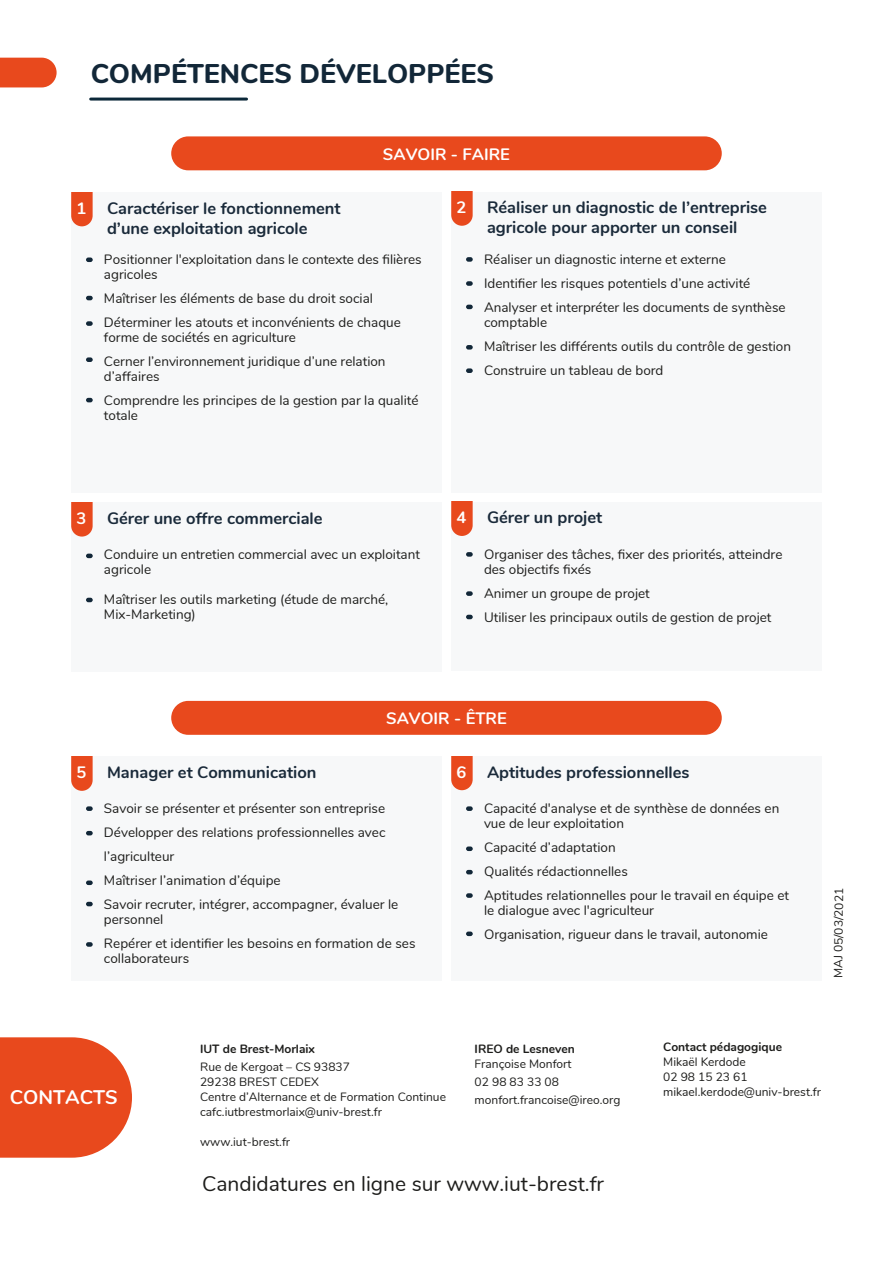
<style>
.page{position:relative;width:893px;height:1263px;background:#fff}
.page>*{position:absolute;margin:0;border:0;box-sizing:border-box;transform-origin:0 0}
.t1{font:800 27px "Nunito";color:#122738}
.t2{font:21px "Nunito";color:#1d1d1b}
.t3{font:700 19.65px "Nunito";color:#fff}
.t4{font:700 16.5px/19.8px "Nunito";color:#1a2a3a}
.t5{font:700 16.5px "Nunito";color:#fff}
.t6{font:13.5px/24px "Nunito";color:#1d1d1b}
.t7{font:12px/15px "Nunito";color:#1d1d1b}
.t8{font:700 12px "Nunito";color:#1d1d1b}
.s1{color:#fff}
</style>
<div class="page">
<hr style="left:91px;top:98px;width:156px;height:3px;background:#0b2839">
<div style="left:0;top:58px;width:57px;height:29px;background:#e8491d"></div>
<div style="left:171px;top:136px;width:551px;height:34px;background:#e8491d;border-radius:17px"></div>
<div style="left:171px;top:701px;width:551px;height:34px;background:#e8491d;border-radius:17px"></div>
<div style="left:71px;top:757px;width:371px;height:224px;background:#f7f8f9"></div>
<svg style="left:71px;top:757px;width:22px;height:34px"></svg>
<div style="left:451px;top:757px;width:371px;height:224px;background:#f7f8f9"></div>
<svg style="left:451px;top:756px;width:22px;height:34px"></svg>
<svg style="left:86px;top:806px;width:7px;height:5px"></svg>
<svg style="left:86px;top:831px;width:7px;height:4px"></svg>
<svg style="left:86px;top:880px;width:7px;height:5px"></svg>
<svg style="left:86px;top:902px;width:7px;height:4px"></svg>
<svg style="left:86px;top:942px;width:7px;height:5px"></svg>
<svg style="left:466px;top:806px;width:7px;height:5px"></svg>
<svg style="left:466px;top:846px;width:7px;height:5px"></svg>
<svg style="left:466px;top:870px;width:7px;height:4px"></svg>
<svg style="left:466px;top:893px;width:7px;height:5px"></svg>
<svg style="left:466px;top:931px;width:7px;height:5px"></svg>
<div style="left:71px;top:192px;width:371px;height:300px;background:#f7f8f9"></div>
<svg style="left:71px;top:192px;width:22px;height:34px"></svg>
<div style="left:451px;top:192px;width:371px;height:300px;background:#f7f8f9"></div>
<svg style="left:451px;top:192px;width:22px;height:34px"></svg>
<svg style="left:86px;top:257px;width:7px;height:5px"></svg>
<svg style="left:86px;top:296px;width:7px;height:4px"></svg>
<svg style="left:86px;top:321px;width:7px;height:5px"></svg>
<svg style="left:86px;top:357px;width:7px;height:5px"></svg>
<svg style="left:86px;top:398px;width:7px;height:4px"></svg>
<svg style="left:466px;top:257px;width:7px;height:5px"></svg>
<svg style="left:466px;top:281px;width:7px;height:5px"></svg>
<svg style="left:466px;top:305px;width:7px;height:4px"></svg>
<svg style="left:466px;top:345px;width:7px;height:5px"></svg>
<svg style="left:466px;top:368px;width:7px;height:5px"></svg>
<div style="left:71px;top:502px;width:371px;height:170px;background:#f7f8f9"></div>
<svg style="left:71px;top:502px;width:22px;height:35px"></svg>
<div style="left:451px;top:502px;width:371px;height:168px;background:#f7f8f9"></div>
<svg style="left:451px;top:502px;width:22px;height:34px"></svg>
<svg style="left:86px;top:554px;width:7px;height:4px"></svg>
<svg style="left:86px;top:598px;width:7px;height:4px"></svg>
<svg style="left:466px;top:552px;width:7px;height:5px"></svg>
<svg style="left:466px;top:591px;width:7px;height:5px"></svg>
<svg style="left:466px;top:615px;width:7px;height:4px"></svg>
<svg style="left:0;top:1037px;width:132px;height:121px;background:#ea5a32"></svg>
<h1 class="t1" style="left:91px;top:54px;width:405px">COMPÉTENCES DÉVELOPPÉES</h1>
<p class="t5" style="left:383px;top:142px;width:129px">SAVOIR - FAIRE</p>
<p class="t5" style="left:77px;top:196px;width:11px">1</p>
<p class="t4" style="left:487px;top:197px;width:281px">Réaliser un diagnostic de l’entreprise agricole pour apporter un conseil</p>
<p class="t4" style="left:107px;top:197px;width:235px">Caractériser le fonctionnement d’une exploitation agricole</p>
<p class="t5" style="left:457px;top:195px;width:11px">2</p>
<p class="t6" style="left:104px;top:251px;width:319px;line-height:15px">Positionner l'exploitation dans le contexte des filières agricoles</p>
<p class="t6" style="left:104px;top:285px;width:298px">Maîtriser les éléments de base du droit social<br>Déterminer les atouts et inconvénients de chaque</p>
<p class="t6" style="left:104px;top:324px;width:283px">forme de sociétés en agriculture<br>Cerner l’environnement juridique d’une relation</p>
<p class="t6" style="left:104px;top:363px;width:316px">d’affaires<br>Comprendre les principes de la gestion par la qualité</p>
<p class="t6" style="left:104px;top:402px;width:36px">totale</p>
<p class="t6" style="left:484px;top:246px;width:303px">Réaliser un diagnostic interne et externe<br>Identifier les risques potentiels d’une activité<br>Analyser et interpréter les documents de synthèse</p>
<p class="t6" style="left:484px;top:309px;width:309px">comptable<br>Maîtriser les différents outils du contrôle de gestion<br>Construire un tableau de bord</p>
<p class="t4" style="left:77px;top:507px;width:247px"><span class="s1">3</span> Gérer une offre commerciale</p>
<p class="t4" style="left:457px;top:507px;width:147px"><span class="s1">4</span> Gérer un projet</p>
<p class="t6" style="left:104px;top:546px;width:318px;line-height:15px">Conduire un entretien commercial avec un exploitant agricole</p>
<p class="t6" style="left:104px;top:591px;width:286px;line-height:15px">Maîtriser les outils marketing (étude de marché,<br>Mix-Marketing)</p>
<p class="t6" style="left:484px;top:546px;width:300px;line-height:15px">Organiser des tâches, fixer des priorités, atteindre des objectifs fixés</p>
<p class="t6" style="left:484px;top:580px;width:289px">Animer un groupe de projet<br>Utiliser les principaux outils de gestion de projet</p>
<p class="t5" style="left:386px;top:706px;width:122px">SAVOIR - ÊTRE</p>
<p class="t4" style="left:77px;top:762px;width:241px"><span class="s1">5</span> Manager et Communication</p>
<p class="t4" style="left:457px;top:761px;width:234px"><span class="s1">6</span> Aptitudes professionnelles</p>
<p class="t6" style="left:104px;top:795px;width:296px">Savoir se présenter et présenter son entreprise Développer des relations professionnelles avec l’agriculteur<br>Maîtriser l’animation d’équipe<br>Savoir recruter, intégrer, accompagner, évaluer le</p>
<p class="t6" style="left:104px;top:906px;width:313px">personnel<br>Repérer et identifier les besoins en formation de ses</p>
<p class="t6" style="left:104px;top:945px;width:87px">collaborateurs</p>
<p class="t6" style="left:484px;top:800px;width:297px;line-height:15px">Capacité d'analyse et de synthèse de données en vue de leur exploitation</p>
<p class="t6" style="left:484px;top:834px;width:307px">Capacité d’adaptation<br>Qualités rédactionnelles<br>Aptitudes relationnelles pour le travail en équipe et</p>
<p class="t6" style="left:484px;top:897px;width:285px">le dialogue avec l'agriculteur<br>Organisation, rigueur dans le travail, autonomie</p>
<p class="t7" style="left:830px;top:978px;width:92px;rotate:-89deg">MAJ 05/03/2021</p>
<p class="t8" style="left:200px;top:1040px;width:116px">IUT de Brest-Morlaix</p>
<p class="t7" style="left:200px;top:1058px;width:247px">Rue de Kergoat – CS 93837<br>29238 BREST CEDEX<br>Centre d’Alternance et de Formation Continue cafc.iutbrestmorlaix@univ-brest.fr</p>
<p class="t7" style="left:200px;top:1133px;width:92px">www.iut-brest.fr</p>
<p class="t8" style="left:475px;top:1040px;width:102px">IREO de Lesneven</p>
<p class="t7" style="left:475px;top:1054px;width:98px;line-height:18px">Françoise Monfort<br>02 98 83 33 08</p>
<h3 class="t3" style="left:10px;top:1083px;width:109px">CONTACTS</h3>
<p class="t7" style="left:475px;top:1091px;width:147px">monfort.francoise@ireo.org</p>
<h2 class="t2" style="left:202px;top:1169px;width:403px">Candidatures en ligne sur www.iut-brest.fr</h2>
<p class="t8" style="left:663px;top:1038px;width:120px">Contact pédagogique</p>
<p class="t7" style="left:663px;top:1054px;width:159px">Mikaël Kerdode<br>02 98 15 23 61 mikael.kerdode@univ-brest.fr</p>
</div>
